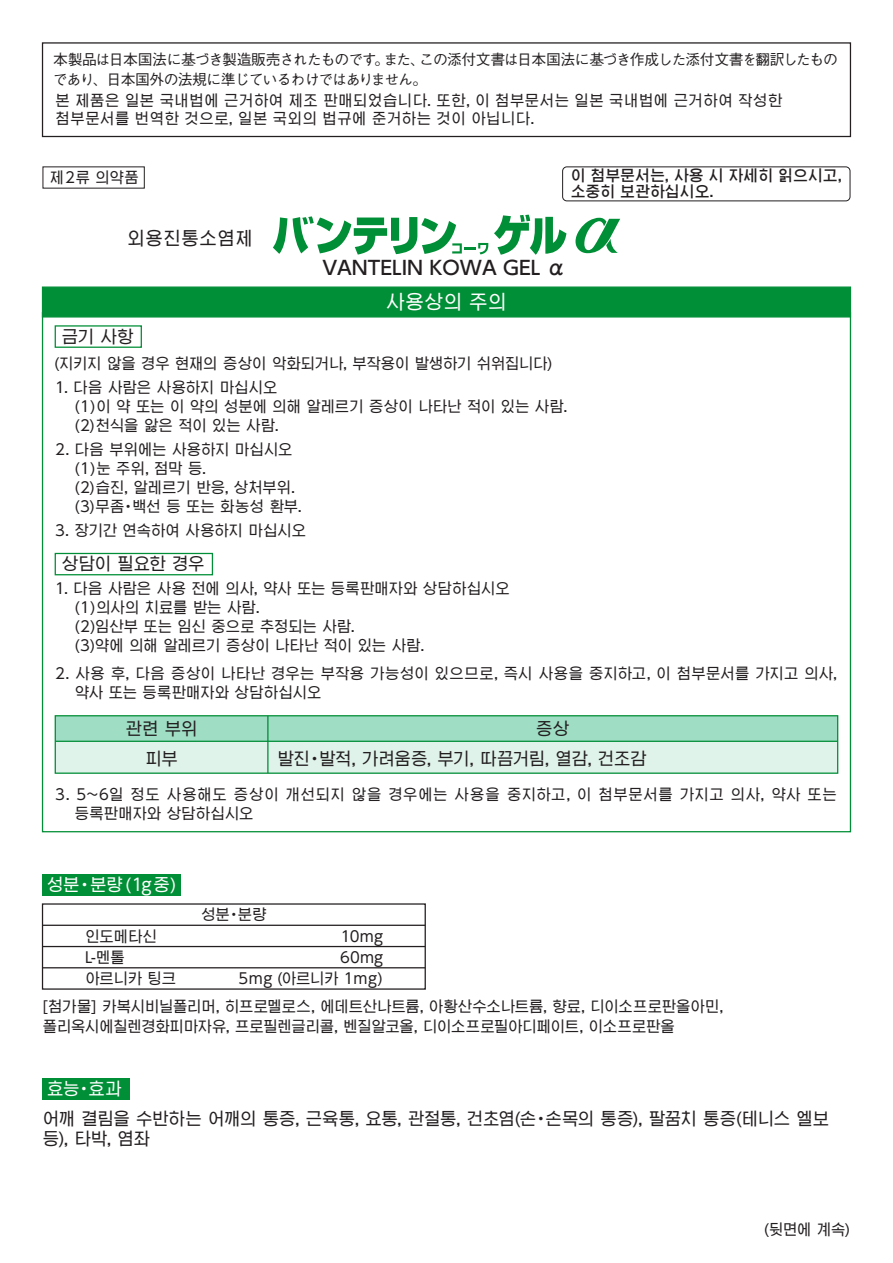
<style>
.page{position:relative;width:893px;height:1263px;background:#fff}
.page>*{position:absolute;margin:0;border:0;box-sizing:border-box;transform-origin:0 0}
.t1{font:500 19.2px "UD Shin Go Pr 6";color:#231f20}
.t2{font:19.2px "UD Shin Go Hang Koc";color:#fff}
.t3{font:18px "UD Shin Go Hang Koc";color:#231f20}
.t4{font:16.95px/20.2px "UD Shin Go Hang Koc";letter-spacing:-.05em;color:#231f20}
.t5{font:16.95px "UD Shin Go Hang Koc";letter-spacing:-.055em;color:#fff}
.t6{font:14.85px/19.2px "UD Shin Go Hang Koc";letter-spacing:-.025em;color:#231f20}
.t7{font:14.85px/19.2px "UD Shin Go Hang Koc";color:#231f20}
.t8{font:14.85px/20.2px "UD Shin Go Hang Koc";letter-spacing:-.05em;color:#231f20}
.t9{font:500 14.85px/20.2px "Gothic BBB Pr 6";letter-spacing:-.065em;color:#231f20}
.t10{font:14.85px "UD Shin Go Hang Koc";letter-spacing:-.055em;color:#231f20}
.t11{font:500 14.85px/15.9px "UD Shin Go Hang Koc";color:#231f20}
</style>
<div class="page">
<svg style="left:273px;top:216px;width:215px;height:39px"></svg>
<svg style="left:494px;top:215px;width:72px;height:40px"></svg>
<div style="left:42px;top:286px;width:809px;height:32px;background:#008e36;border:1px solid #008e36"></div>
<div style="left:562px;top:166px;width:288px;height:35px;border:1px solid #231f20;border-radius:4px"></div>
<div style="left:55px;top:553px;width:158px;height:22px;border:1px solid #008e36"></div>
<div style="left:55px;top:325px;width:87px;height:23px;border:1px solid #008e36"></div>
<div style="left:42px;top:42px;width:809px;height:95px;border:1px solid #231f20"></div>
<div style="left:55px;top:716px;width:783px;height:25px;background:#9fddc5"></div>
<div style="left:55px;top:741px;width:783px;height:32px;background:#e0f3eb"></div>
<div style="left:55px;top:715px;width:783px;height:59px;border:1px solid #008e36"></div>
<hr style="left:267px;top:716px;width:2px;height:57px;background:#008e36">
<hr style="left:55px;top:741px;width:783px;height:1px;background:#008e36">
<div style="left:43px;top:874px;width:138px;height:21px;background:#008e36"></div>
<hr style="left:43px;top:925px;width:382px;height:1px;background:#231f20">
<hr style="left:43px;top:946px;width:382px;height:1px;background:#231f20">
<hr style="left:43px;top:967px;width:382px;height:1px;background:#231f20">
<div style="left:43px;top:1078px;width:87px;height:21px;background:#008e36"></div>
<svg style="left:575px;top:218px;width:45px;height:35px"></svg>
<p class="t9" style="left:53px;top:48px;width:786px">本製品は日本国法に基づき製造販売されたものです。また、この添付文書は日本国法に基づき作成した添付文書を翻訳したものであり、日本国外の法規に準じているわけではありません。</p>
<p class="t7" style="left:55px;top:91px;width:729px;line-height:18px">본 제품은 일본 국내법에 근거하여 제조 판매되었습니다. 또한, 이 첨부문서는 일본 국내법에 근거하여 작성한 첨부문서를 번역한 것으로, 일본 국외의 법규에 준거하는 것이 아닙니다.</p>
<p class="t6" style="left:50px;top:167px;width:91px">제2류 의약품</p>
<p class="t11" style="left:571px;top:168px;width:273px">이 첨부문서는, 사용 시 자세히 읽으시고, 소중히 보관하십시오.</p>
<p class="t3" style="left:127px;top:225px;width:127px">외용진통소염제</p>
<p class="t1" style="left:322px;top:252px;width:245px">VANTELIN KOWA GEL α</p>
<p class="t2" style="left:386px;top:289px;width:123px">사용상의 주의</p>
<p class="t4" style="left:62px;top:326px;width:74px">금기 사항</p>
<p class="t10" style="left:54px;top:353px;width:500px">(지키지 않을 경우 현재의 증상이 악화되거나, 부작용이 발생하기 쉬워집니다)</p>
<p class="t6" style="left:74px;top:378px;width:495px;text-indent:-19px">1. 다음 사람은 사용하지 마십시오<br>(1)이 약 또는 이 약의 성분에 의해 알레르기 증상이 나타난 적이 있는 사람. (2)천식을 앓은 적이 있는 사람.</p>
<p class="t6" style="left:74px;top:439px;width:229px;text-indent:-19px">2. 다음 부위에는 사용하지 마십시오 (1)눈 주위, 점막 등.<br>(2)습진, 알레르기 반응, 상처부위. (3)무좀·백선 등 또는 화농성 환부.</p>
<p class="t6" style="left:55px;top:520px;width:252px">3. 장기간 연속하여 사용하지 마십시오</p>
<p class="t4" style="left:62px;top:553px;width:145px">상담이 필요한 경우</p>
<p class="t6" style="left:74px;top:578px;width:437px;text-indent:-19px">1. 다음 사람은 사용 전에 의사, 약사 또는 등록판매자와 상담하십시오 (1)의사의 치료를 받는 사람.<br>(2)임산부 또는 임신 중으로 추정되는 사람.<br>(3)약에 의해 알레르기 증상이 나타난 적이 있는 사람.</p>
<p class="t6" style="left:74px;top:663px;width:764px;text-indent:-19px">2. 사용 후, 다음 증상이 나타난 경우는 부작용 가능성이 있으므로, 즉시 사용을 중지하고, 이 첨부문서를 가지고 의사, 약사 또는 등록판매자와 상담하십시오</p>
<p class="t4" style="left:125px;top:718px;width:74px">관련 부위</p>
<p class="t4" style="left:536px;top:718px;width:35px">증상</p>
<p class="t4" style="left:145px;top:748px;width:35px">피부</p>
<p class="t4" style="left:277px;top:748px;width:371px">발진·발적, 가려움증, 부기, 따끔거림, 열감, 건조감</p>
<p class="t7" style="left:74px;top:784px;width:764px;text-indent:-19px">3. 5~6일 정도 사용해도 증상이 개선되지 않을 경우에는 사용을 중지하고, 이 첨부문서를 가지고 의사, 약사 또는 등록판매자와 상담하십시오</p>
<p class="t5" style="left:47px;top:873px;width:131px">성분·분량 (1g중)</p>
<p class="t6" style="left:201px;top:904px;width:67px">성분·분량</p>
<p class="t6" style="left:85px;top:926px;width:74px">인도메타신</p>
<p class="t6" style="left:341px;top:926px;width:44px">10mg</p>
<p class="t6" style="left:85px;top:947px;width:41px">L-멘톨</p>
<p class="t6" style="left:340px;top:947px;width:44px">60mg</p>
<p class="t6" style="left:85px;top:968px;width:93px">아르니카 팅크</p>
<p class="t7" style="left:238px;top:968px;width:146px">5mg (아르니카 1mg)</p>
<p class="t8" style="left:43px;top:996px;width:682px">[첨가물] 카복시비닐폴리머, 히프로멜로스, 에데트산나트륨, 아황산수소나트륨, 향료, 디이소프로판올아민, 폴리옥시에칠렌경화피마자유, 프로필렌글리콜, 벤질알코올, 디이소프로필아디페이트, 이소프로판올</p>
<p class="t5" style="left:47px;top:1077px;width:76px">효능·효과</p>
<p class="t4" style="left:43px;top:1108px;width:788px">어깨 결림을 수반하는 어깨의 통증, 근육통, 요통, 관절통, 건초염(손·손목의 통증), 팔꿈치 통증(테니스 엘보 등), 타박, 염좌</p>
<p class="t6" style="left:764px;top:1219px;width:88px">(뒷면에 계속)</p>
</div>
